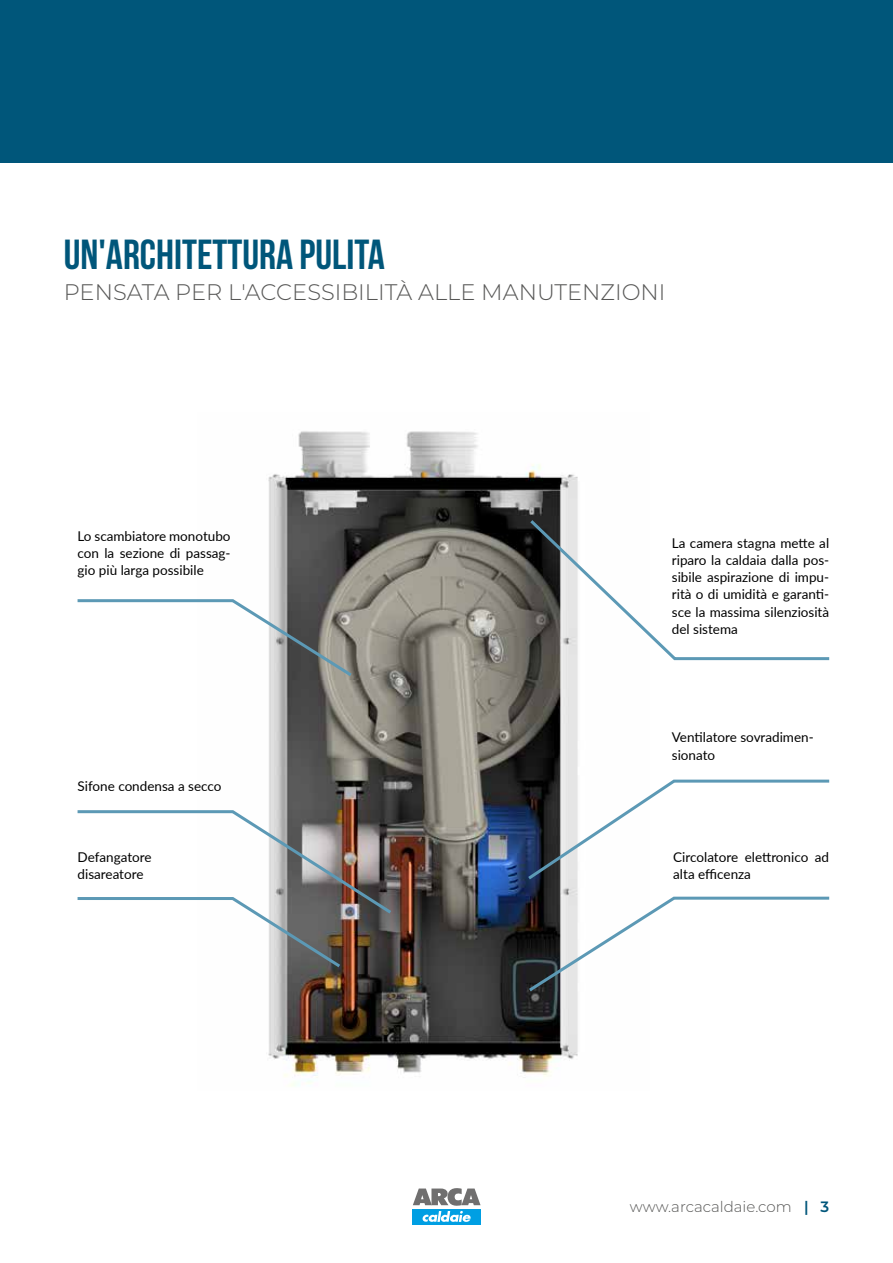
<style>
.page{position:relative;width:893px;height:1263px;background:#fff}
.page>*{position:absolute;margin:0;border:0;box-sizing:border-box;transform-origin:0 0}
.t1{font:700 42px "Bebas Neue";color:#00567a}
.t2{font:300 22.5px "Montserrat";color:#575756}
.t3{font:300 15px "Montserrat";color:#575756}
.t4{font:13.5px/17.2px "Lato";color:#000}
.s1{font-weight:600;color:#00567a}
</style>
<div class="page">
<div style="left:0;top:0;width:893px;height:162px;background:#00567a"></div>
<img style="left:268px;top:431px;width:310px;height:655px">
<svg style="left:77px;top:598px;width:278px;height:81px"></svg>
<svg style="left:525px;top:778px;width:305px;height:104px"></svg>
<svg style="left:527px;top:517px;width:303px;height:145px"></svg>
<svg style="left:526px;top:895px;width:304px;height:99px"></svg>
<svg style="left:77px;top:809px;width:317px;height:161px"></svg>
<div style="left:412px;top:1209px;width:68px;height:15px;background:#009fe3"></div>
<svg style="left:413px;top:1188px;width:67px;height:34px"></svg>
<h1 class="t1" style="left:64px;top:231px;width:323px">UN'ARCHITETTURA PULITA</h1>
<h2 class="t2" style="left:64px;top:277px;width:603px">PENSATA PER L'ACCESSIBILITÀ ALLE MANUTENZIONI</h2>
<p class="t4" style="left:78px;top:526px;width:155px;text-align:justify">Lo scambiatore monotubo con la sezione di passag&shy;gio più larga possibile</p>
<p class="t4" style="left:78px;top:777px;width:145px">Sifone condensa a secco</p>
<p class="t4" style="left:78px;top:848px;width:76px">Defangatore disareatore</p>
<p class="t4" style="left:672px;top:533px;width:159px;text-align:justify">La camera stagna mette al riparo la caldaia dalla pos&shy;sibile aspirazione di impu&shy;rità o di umidità e garanti&shy;sce la massima silenziosità del sistema</p>
<p class="t4" style="left:672px;top:728px;width:143px">Ventilatore sovradimen&shy;sionato</p>
<p class="t4" style="left:673px;top:848px;width:157px">Circolatore elettronico ad alta efficenza</p>
<p class="t3" style="left:630px;top:1196px;width:201px">www.arcacaldaie.com <span class="s1">| 3</span></p>
</div>
